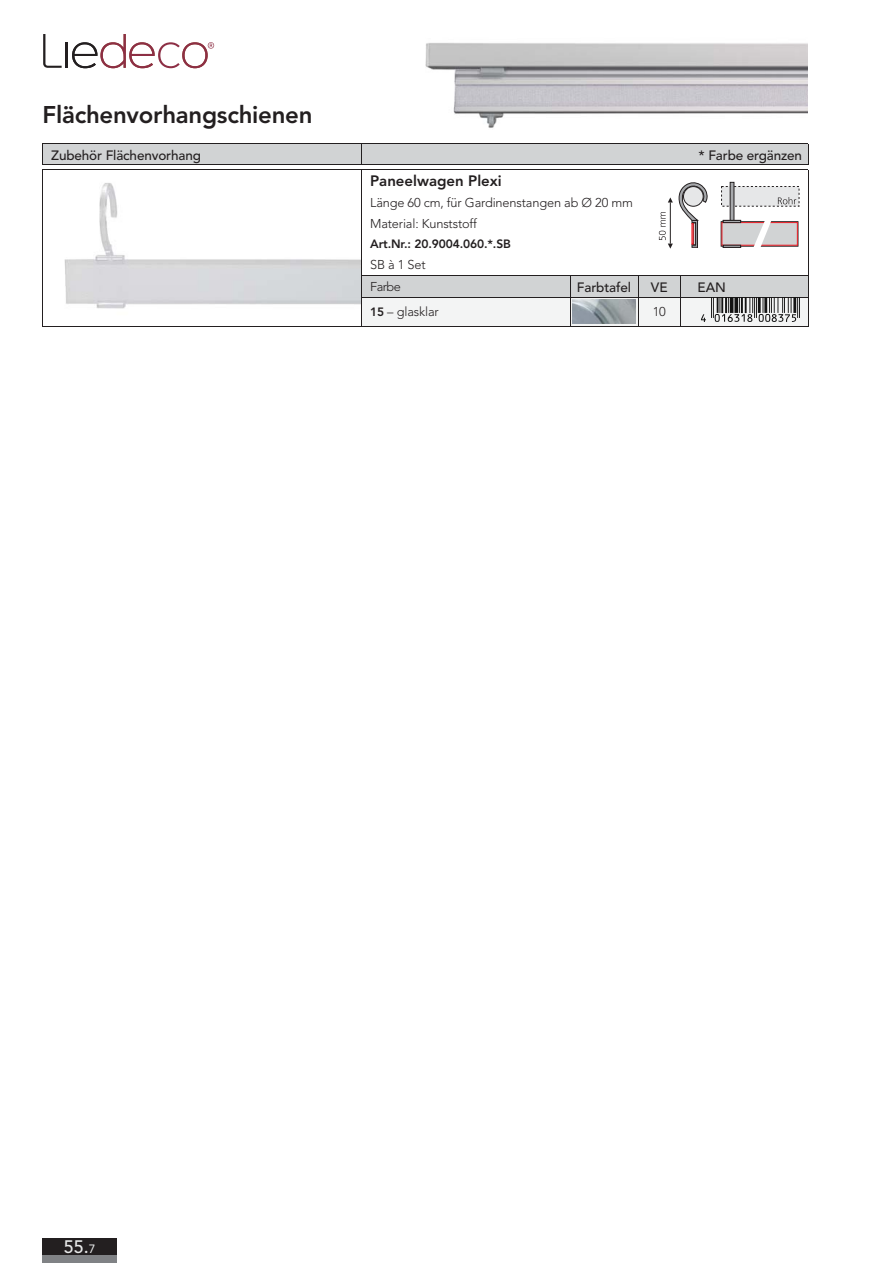
<style>
.page{position:relative;width:893px;height:1263px;background:#fff}
.page>*{position:absolute;margin:0;border:0;box-sizing:border-box;transform-origin:0 0}
.t1{font:800 24px "Avenir";letter-spacing:-.01em;color:#231f20}
.t2{font:500 18px "Avenir";color:#e7e8e8}
.t3{font:800 15px "Avenir";color:#231f20}
.t4{font:500 13.5px "Avenir";letter-spacing:-.01em;color:#231f20}
.t5{font:300 12.75px/21px "Avenir";letter-spacing:-.01em;color:#231f20}
.t6{font:300 12.75px/22.4px "Avenir";letter-spacing:-.04em;color:#231f20}
.t7{font:800 12px "Avenir";letter-spacing:-.01em;color:#231f20}
.s1{font-weight:800;font-size:12px}
.s2{font-weight:400;font-size:12px}
</style>
<div class="page">
<svg style="left:43px;top:34px;width:19px;height:34px"></svg>
<hr style="left:65px;top:43px;width:3px;height:25px;background:#231f20">
<svg style="left:72px;top:34px;width:142px;height:34px"></svg>
<div style="left:44px;top:145px;width:764px;height:20px;background:#d1d3d4"></div>
<svg style="left:44px;top:181px;width:764px;height:146px"></svg>
<svg style="left:808px;top:144px;width:1px;height:21px"></svg>
<hr style="left:808px;top:170px;width:1px;height:106px;background:#231f20">
<hr style="left:43px;top:327px;width:765px;height:1px;background:#231f20">
<hr style="left:43px;top:169px;width:319px;height:1px;background:#231f20">
<hr style="left:43px;top:144px;width:319px;height:1px;background:#231f20">
<svg style="left:43px;top:144px;width:1px;height:21px"></svg>
<hr style="left:362px;top:144px;width:446px;height:1px;background:#231f20">
<hr style="left:43px;top:165px;width:765px;height:1px;background:#231f20">
<hr style="left:43px;top:170px;width:1px;height:127px;background:#231f20">
<hr style="left:43px;top:297px;width:1px;height:30px;background:#231f20">
<hr style="left:361px;top:170px;width:1px;height:106px;background:#231f20">
<svg style="left:361px;top:145px;width:1px;height:20px"></svg>
<hr style="left:362px;top:169px;width:446px;height:1px;background:#231f20">
<img style="left:48px;top:181px;width:313px;height:138px">
<img style="left:425px;top:43px;width:383px;height:85px">
<svg style="left:361px;top:276px;width:448px;height:51px"></svg>
<svg style="left:721px;top:221px;width:77px;height:25px"></svg>
<div style="left:722px;top:222px;width:75px;height:23px;background:#d1d3d4"></div>
<svg style="left:753px;top:213px;width:21px;height:36px"></svg>
<svg style="left:730px;top:182px;width:4px;height:38px"></svg>
<div style="left:723px;top:220px;width:18px;height:3px;background:#a7a9ac;border:1px solid #231f20"></div>
<div style="left:723px;top:245px;width:18px;height:3px;background:#a7a9ac;border:1px solid #231f20"></div>
<svg style="left:659px;top:181px;width:48px;height:68px"></svg>
<svg style="left:721px;top:186px;width:78px;height:21px;background:#d1d1d2"></svg>
<div style="left:43px;top:1238px;width:74px;height:25px;background:#231f20"></div>
<div style="left:43px;top:1255px;width:74px;height:8px;background:#808285"></div>
<h1 class="t1" style="left:43px;top:105px;width:272px">Flächenvorhangschienen</h1>
<p class="t4" style="left:51px;top:149px;width:151px">Zubehör Flächenvorhang</p>
<p class="t4" style="left:699px;top:149px;width:105px">* Farbe ergänzen</p>
<p class="t3" style="left:370px;top:175px;width:133px">Paneelwagen Plexi</p>
<p class="t5" style="left:370px;top:194px;width:264px">Länge 60 cm, für Gardinenstangen ab Ø 20 mm<br>Material: Kunststoff</p>
<p class="t7" style="left:370px;top:239px;width:142px">Art.Nr.: 20.9004.060.*.SB</p>
<p class="t6" style="left:370px;top:254px;width:57px">SB à 1 Set<br>Farbe</p>
<p class="t4" style="left:577px;top:281px;width:56px">Farbtafel</p>
<p class="t4" style="left:651px;top:281px;width:18px">VE</p>
<p class="t4" style="left:698px;top:281px;width:30px">EAN</p>
<p class="t5" style="left:370px;top:302px;width:70px"><span class="s1">15</span> – glasklar</p>
<p class="t5" style="left:653px;top:302px;width:15px">10</p>
<h2 class="t2" style="left:64px;top:1240px;width:33px">55.<span class="s2">7</span></h2>
</div>
